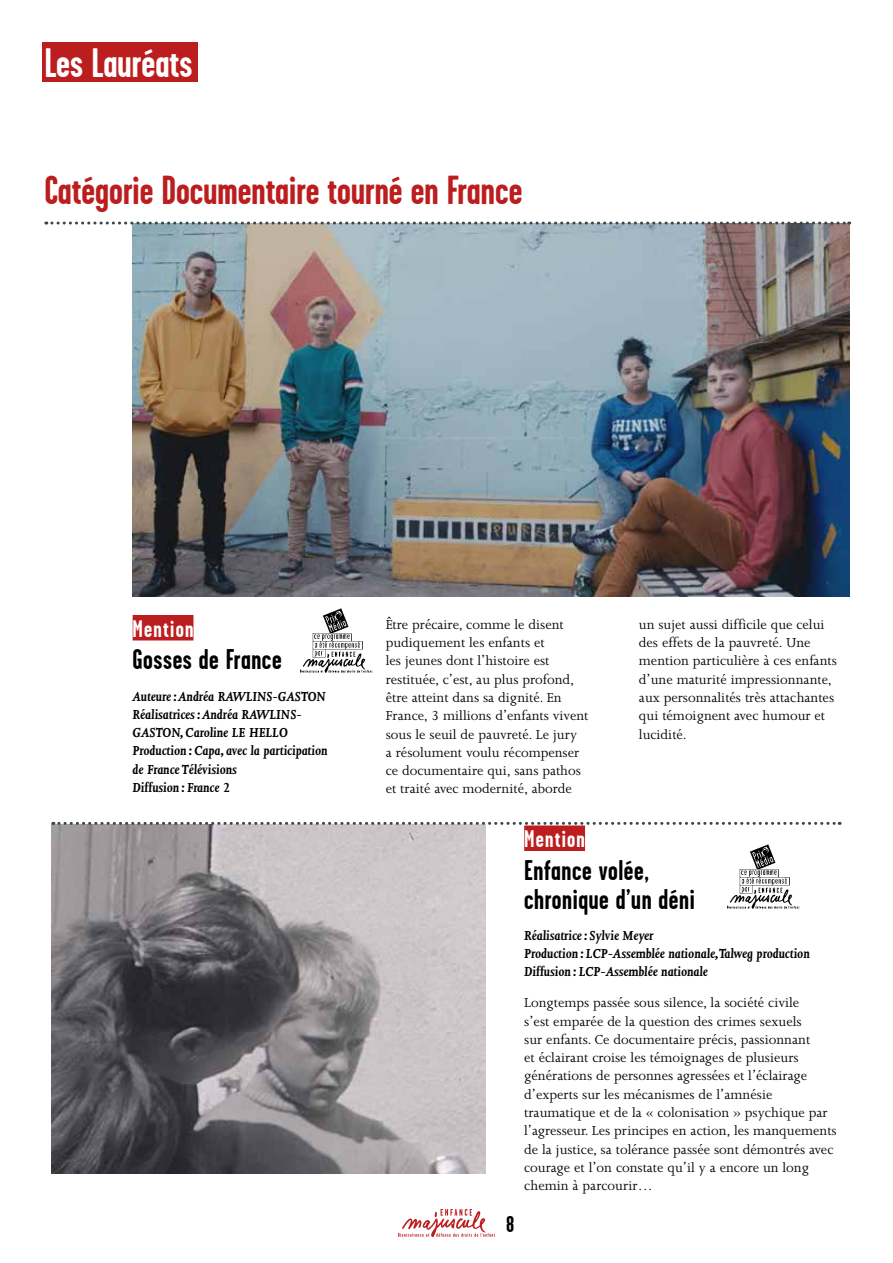
<style>
.page{position:relative;width:893px;height:1263px;background:#fff}
.page>*{position:absolute;margin:0;border:0;box-sizing:border-box;transform-origin:0 0}
.t1{font:700 41.1px "Garage Gothic";color:#fff}
.t2{font:700 40.5px "Garage Gothic";color:#bc1d1e}
.t3{font:700 28.5px/28.5px "Garage Gothic";letter-spacing:.02em;color:#000}
.t4{font:700 24px "Garage Gothic";letter-spacing:.05em;color:#fff}
.t5{font:700 22.95px "Garage Gothic";color:#000}
.t6{font:15px/18.3px "Joanna";color:#000}
.t7{font:italic 700 15px/18.3px "Joanna";color:#000}
</style>
<div class="page">
<svg style="left:398px;top:1209px;width:97px;height:28px"></svg>
<div style="left:43px;top:43px;width:155px;height:39px;background:#bc1d1e"></div>
<div style="left:133px;top:615px;width:60px;height:25px;background:#bc1d1e"></div>
<img style="left:133px;top:225px;width:716px;height:371px">
<svg style="left:46px;top:222px;width:804px;height:3px"></svg>
<div style="left:524px;top:825px;width:61px;height:26px;background:#bc1d1e"></div>
<img style="left:51px;top:825px;width:434px;height:349px">
<svg style="left:53px;top:822px;width:787px;height:3px"></svg>
<img style="left:300px;top:608px;width:73px;height:65px">
<img style="left:727px;top:844px;width:73px;height:65px">
<h1 class="t1" style="left:44px;top:42px;width:150px">Les Lauréats</h1>
<h2 class="t2" style="left:44px;top:169px;width:480px">Catégorie Documentaire tourné en France</h2>
<h3 class="t4" style="left:133px;top:616px;width:62px">Mention</h3>
<h3 class="t3" style="left:133px;top:646px;width:151px">Gosses de France</h3>
<p class="t7" style="left:133px;top:687px;width:196px">Auteure: Andréa RAWLINS-GASTON<br>Réalisatrices: Andréa RAWLINS-<br>GASTON, Caroline LE HELLO<br>Production : Capa, avec la participation de France Télévisions<br>Diffusion : France 2</p>
<p class="t6" style="left:386px;top:615px;width:204px">Être précaire, comme le disent pudiquement les enfants et<br>les jeunes dont l’histoire est restituée, c’est, au plus profond, être atteint dans sa dignité. En<br>France, 3 millions d’enfants vivent sous le seuil de pauvreté. Le jury<br>a résolument voulu récompenser ce documentaire qui, sans pathos et traité avec modernité, aborde</p>
<p class="t6" style="left:639px;top:615px;width:199px">un sujet aussi difficile que celui des effets de la pauvreté. Une mention particulière à ces enfants d’une maturité impressionnante, aux personnalités très attachantes qui témoignent avec humour et lucidité.</p>
<h3 class="t5" style="left:506px;top:1211px;width:10px">8</h3>
<h3 class="t4" style="left:524px;top:826px;width:62px">Mention</h3>
<h3 class="t3" style="left:524px;top:856px;width:172px">Enfance volée, chronique d’un déni</h3>
<p class="t7" style="left:524px;top:926px;width:287px">Réalisatrice: Sylvie Meyer<br>Production : LCP-Assemblée nationale,Talweg production<br>Diffusion : LCP-Assemblée nationale</p>
<p class="t6" style="left:524px;top:994px;width:314px">Longtemps passée sous silence, la société civile<br>s’est emparée de la question des crimes sexuels<br>sur enfants. Ce documentaire précis, passionnant<br>et éclairant croise les témoignages de plusieurs générations de personnes agressées et l’éclairage d’experts sur les mécanismes de l’amnésie traumatique et de la « colonisation » psychique par l’agresseur. Les principes en action, les manquements de la justice, sa tolérance passée sont démontrés avec courage et l’on constate qu’il y a encore un long chemin à parcourir…</p>
</div>
